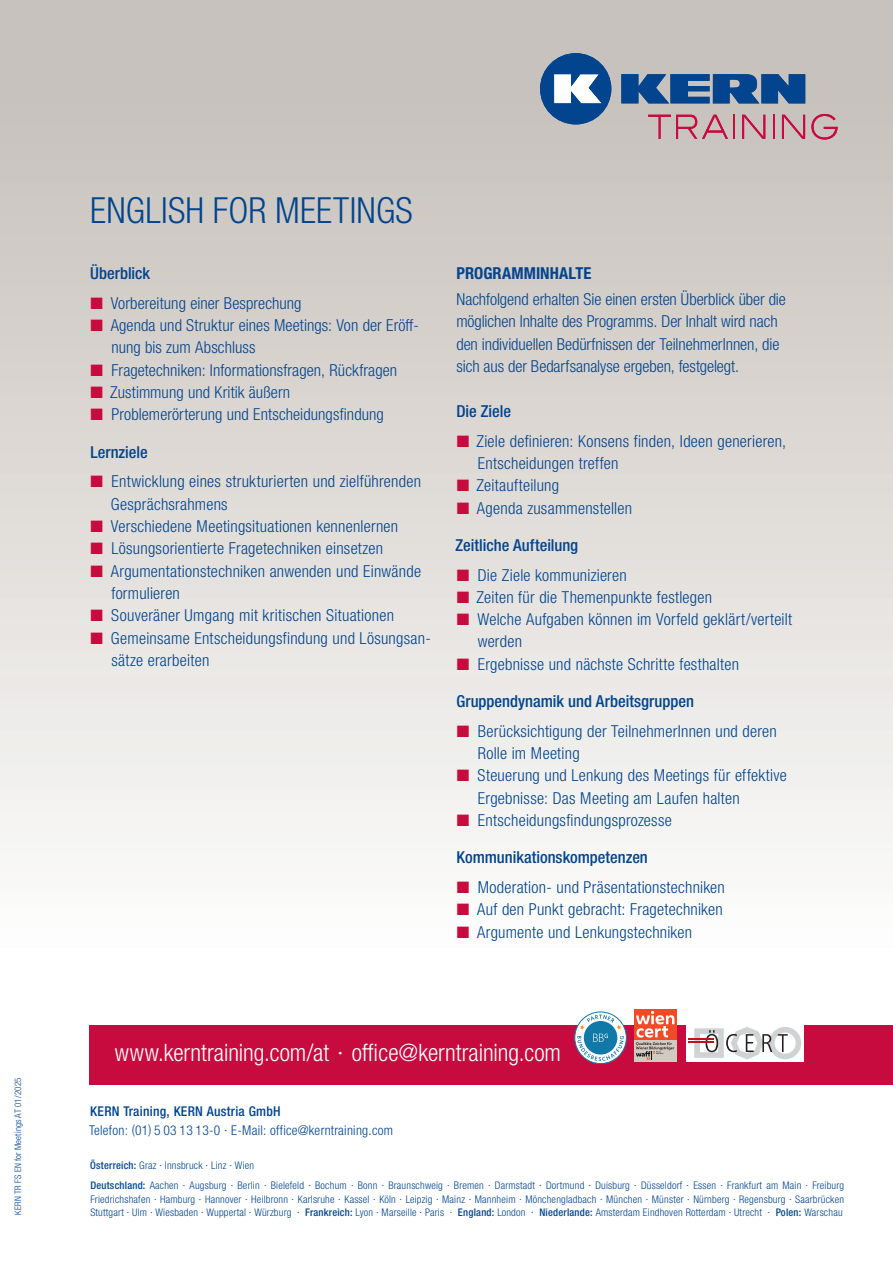
<style>
.page{position:relative;width:893px;height:1263px;background:#fff}
.page>*{position:absolute;margin:0;border:0;box-sizing:border-box;transform-origin:0 0}
.t1{font:300 condensed 36px "Helvetica Neue LTW1 G";letter-spacing:.005em;color:#02448d}
.t2{font:300 condensed 24px "Helvetica Neue LTW1 G";color:#fff}
.t3{font:300 condensed 16.5px/22.4px "Helvetica Neue LTW1 G";letter-spacing:.015em;color:#02448d}
.t4{font:300 condensed 16.5px/22.4px "Helvetica Neue LTW1 G";letter-spacing:-.005em;color:#02448d}
.t5{font:500 condensed 16.5px "Helvetica Neue LTW1 G";color:#02448d}
.t6{font:700 condensed 16.5px "Helvetica Neue LTW1 G";letter-spacing:.005em;color:#02448d}
.t7{font:300 condensed 13.5px "Helvetica Neue LTW1 G";letter-spacing:.02em;color:#02448d}
.t8{font:500 condensed 13.5px "Helvetica Neue LTW1 G";letter-spacing:.02em;color:#02448d}
.t9{font:300 condensed 10.5px/20.2px "Helvetica Neue LTW1 G";letter-spacing:.02em;color:#02448d}
.t10{font:300 condensed 9px "Helvetica Neue LTW1 G";letter-spacing:.02em;color:#02448d}
.s1{color:#c80b3e}
.s2{font-weight:500}
</style>
<div class="page">
<div style="left:0;top:0;width:893px;height:1263px;background:linear-gradient(to bottom,#c5bfb9,#fff)"></div>
<svg style="left:621px;top:74px;width:184px;height:29px;background:#295d96"></svg>
<svg style="left:540px;top:53px;width:71px;height:71px"></svg>
<svg style="left:648px;top:115px;width:80px;height:24px;background:#c999a1"></svg>
<hr style="left:733px;top:115px;width:2px;height:24px;background:#c80b3e">
<svg style="left:742px;top:115px;width:23px;height:24px"></svg>
<hr style="left:773px;top:115px;width:2px;height:24px;background:#c80b3e">
<svg style="left:782px;top:115px;width:23px;height:24px"></svg>
<svg style="left:811px;top:114px;width:27px;height:26px"></svg>
<div style="left:89px;top:1025px;width:804px;height:59px;background:#c80b3e"></div>
<div style="left:686px;top:1023px;width:118px;height:38px;background:#fff"></div>
<svg style="left:694px;top:1027px;width:107px;height:32px"></svg>
<hr style="left:689px;top:1038px;width:25px;height:2px;background:#c4121a">
<hr style="left:689px;top:1041px;width:25px;height:2px;background:#c4121a">
<svg style="left:575px;top:1012px;width:51px;height:51px"></svg>
<div style="left:575px;top:1012px;width:52px;height:52px;border:1px solid #1179a7;border-radius:50%"></div>
<svg style="left:577px;top:1015px;width:47px;height:46px"></svg>
<div style="left:634px;top:1040px;width:43px;height:21px;background:#d2c9bf"></div>
<div style="left:634px;top:1009px;width:43px;height:31px;background:#f04b27"></div>
<svg style="left:636px;top:1011px;width:38px;height:49px"></svg>
<p class="t10" style="left:13px;top:1215px;width:139px;rotate:-90deg">KERN TR FS EN for Meetings AT 01/2025</p>
<h1 class="t1" style="left:90px;top:189px;width:324px">ENGLISH FOR MEETINGS</h1>
<p class="t5" style="left:90px;top:263px;width:61px">Überblick</p>
<p class="t3" style="left:91px;top:292px;width:213px"><span class="s1">■</span> Vorbereitung einer Besprechung</p>
<p class="t3" style="left:111px;top:314px;width:309px;text-indent:-21px"><span class="s1">■</span> Agenda und Struktur eines Meetings: Von der Eröff&shy;nung bis zum Abschluss</p>
<p class="t3" style="left:91px;top:359px;width:308px"><span class="s1">■</span> Fragetechniken: Informationsfragen, Rückfragen</p>
<p class="t3" style="left:91px;top:381px;width:201px"><span class="s1">■</span> Zustimmung und Kritik äußern</p>
<p class="t3" style="left:91px;top:404px;width:295px"><span class="s1">■</span> Problemerörterung und Entscheidungsfindung</p>
<p class="t5" style="left:90px;top:442px;width:59px">Lernziele</p>
<p class="t3" style="left:111px;top:471px;width:312px;text-indent:-20px"><span class="s1">■</span> Entwicklung eines strukturierten und zielführenden<br>Gesprächsrahmens</p>
<p class="t3" style="left:91px;top:515px;width:309px"><span class="s1">■</span> Verschiedene Meetingsituationen kennenlernen</p>
<p class="t3" style="left:91px;top:538px;width:294px"><span class="s1">■</span> Lösungsorientierte Fragetechniken einsetzen</p>
<p class="t3" style="left:111px;top:560px;width:311px;text-indent:-21px"><span class="s1">■</span> Argumentationstechniken anwenden und Einwände formulieren</p>
<p class="t3" style="left:91px;top:604px;width:305px"><span class="s1">■</span> Souveräner Umgang mit kritischen Situationen</p>
<p class="t3" style="left:111px;top:627px;width:321px;text-indent:-21px"><span class="s1">■</span> Gemeinsame Entscheidungsfindung und Lösungsan&shy;sätze erarbeiten</p>
<p class="t6" style="left:456px;top:263px;width:136px">PROGRAMMINHALTE</p>
<p class="t4" style="left:456px;top:288px;width:331px">Nachfolgend erhalten Sie einen ersten Überblick über die möglichen Inhalte des Programms. Der Inhalt wird nach den individuellen Bedürfnissen der TeilnehmerInnen, die sich aus der Bedarfsanalyse ergeben, festgelegt.</p>
<p class="t5" style="left:456px;top:401px;width:56px">Die Ziele</p>
<p class="t3" style="left:478px;top:430px;width:310px;text-indent:-21px"><span class="s1">■</span> Ziele definieren: Konsens finden, Ideen generieren,<br>Entscheidungen treffen</p>
<p class="t3" style="left:457px;top:474px;width:104px"><span class="s1">■</span> Zeitaufteilung</p>
<p class="t3" style="left:457px;top:497px;width:177px"><span class="s1">■</span> Agenda zusammenstellen</p>
<p class="t5" style="left:456px;top:535px;width:124px">Zeitliche Aufteilung</p>
<p class="t3" style="left:457px;top:564px;width:171px"><span class="s1">■</span> Die Ziele kommunizieren</p>
<p class="t3" style="left:457px;top:586px;width:257px"><span class="s1">■</span> Zeiten für die Themenpunkte festlegen</p>
<p class="t3" style="left:478px;top:608px;width:316px;text-indent:-21px"><span class="s1">■</span> Welche Aufgaben können im Vorfeld geklärt/verteilt werden</p>
<p class="t3" style="left:457px;top:653px;width:284px"><span class="s1">■</span> Ergebnisse und nächste Schritte festhalten</p>
<p class="t5" style="left:456px;top:691px;width:239px">Gruppendynamik und Arbeitsgruppen</p>
<p class="t3" style="left:478px;top:720px;width:301px;text-indent:-21px"><span class="s1">■</span> Berücksichtigung der TeilnehmerInnen und deren<br>Rolle im Meeting</p>
<p class="t3" style="left:478px;top:765px;width:311px;text-indent:-21px"><span class="s1">■</span> Steuerung und Lenkung des Meetings für effektive<br>Ergebnisse: Das Meeting am Laufen halten</p>
<p class="t3" style="left:457px;top:809px;width:216px"><span class="s1">■</span> Entscheidungsfindungsprozesse</p>
<p class="t5" style="left:456px;top:847px;width:193px">Kommunikationskompetenzen</p>
<p class="t3" style="left:457px;top:876px;width:269px"><span class="s1">■</span> Moderation- und Präsentationstechniken</p>
<p class="t3" style="left:457px;top:898px;width:267px"><span class="s1">■</span> Auf den Punkt gebracht: Fragetechniken</p>
<p class="t3" style="left:457px;top:921px;width:237px"><span class="s1">■</span> Argumente und Lenkungstechniken</p>
<h2 class="t2" style="left:115px;top:1039px;width:448px">www.kerntraining.com/at · office@kerntraining.com</h2>
<p class="t8" style="left:90px;top:1103px;width:192px">KERN Training, KERN Austria GmbH</p>
<p class="t7" style="left:89px;top:1122px;width:306px">Telefon: (01) 5 03 13 13-0 · E-Mail: office@kerntraining.com</p>
<p class="t9" style="left:90px;top:1155px;width:755px"><span class="s2">Österreich:</span> Graz · Innsbruck · Linz · Wien<br><span class="s2">Deutschland:</span> Aachen · Augsburg · Berlin · Bielefeld · Bochum · Bonn · Braunschweig · Bremen · Darmstadt · Dortmund · Duisburg · Düsseldorf · Essen · Frankfurt am Main · Freiburg</p>
<p class="t9" style="left:90px;top:1192px;width:755px;line-height:13.5px">Friedrichshafen · Hamburg · Hannover · Heilbronn · Karlsruhe · Kassel · Köln · Leipzig · Mainz · Mannheim · Mönchengladbach · München · Münster · Nürnberg · Regensburg · Saarbrücken<br>Stuttgart · Ulm · Wiesbaden · Wuppertal · Würzburg · <span class="s2">Frankreich:</span> Lyon · Marseille · Paris · -<span class="s2">England:</span> London · <span class="s2">Niederlande:</span> Amsterdam Eindhoven Rotterdam · Utrecht · -<span class="s2">Polen:</span> Warschau</p>
</div>
